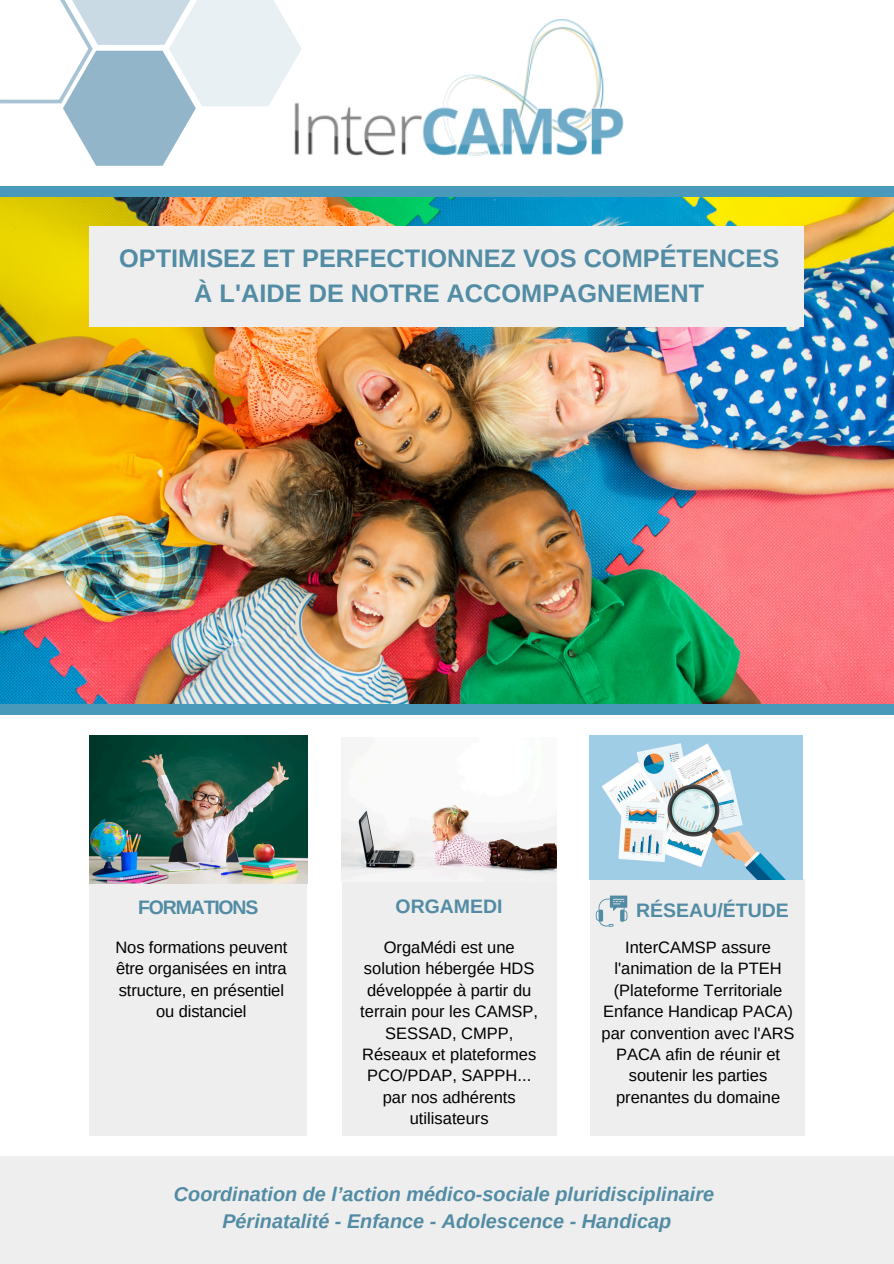
<style>
.page{position:relative;width:894px;height:1264px;background:#fff}
.page>*{position:absolute;margin:0;border:0;box-sizing:border-box;transform-origin:0 0}
.t1{font:700 25.35px/34.8px "Arimo";color:#528ca4;text-align:center}
.t2{font:italic 700 19.8px/27px "Arimo";color:#528ca4;text-align:center}
.t3{font:700 19.5px "Arimo";color:#528ca4}
.t4{font:700 19.5px "Arimo";letter-spacing:-.06em;color:#528ca4}
.t5{font:16.5px/21.3px "Arimo";color:#000;text-align:center}
</style>
<div class="page">
<div style="left:0;top:1156px;width:893px;height:107px;background:#eee"></div>
<div style="left:589px;top:879px;width:215px;height:256px;background:#eee"></div>
<div style="left:89px;top:844px;width:218px;height:291px;background:#eee"></div>
<div style="left:342px;top:873px;width:214px;height:262px;background:#eee"></div>
<img style="left:341px;top:745px;width:215px;height:136px">
<img style="left:89px;top:735px;width:219px;height:148px">
<img style="left:589px;top:735px;width:213px;height:144px">
<svg style="left:595px;top:895px;width:32px;height:31px"></svg>
<img style="left:0;top:196px;width:893px;height:508px">
<div style="left:89px;top:226px;width:715px;height:100px;background:#eee"></div>
<img style="left:301px;top:19px;width:323px;height:137px">
<svg style="left:0;top:0;width:301px;height:165px"></svg>
<div style="left:0;top:186px;width:893px;height:10px;background:#4999ba"></div>
<div style="left:0;top:704px;width:893px;height:11px;background:#4999ba"></div>
<h1 class="t1" style="left:119px;top:241px;width:661px">OPTIMISEZ ET PERFECTIONNEZ VOS COMPÉTENCES<br>À L'AIDE DE NOTRE ACCOMPAGNEMENT</h1>
<p class="t4" style="left:138px;top:896px;width:122px">FORMATIONS</p>
<p class="t3" style="left:395px;top:895px;width:108px">ORGAMEDI</p>
<p class="t3" style="left:636px;top:899px;width:154px">RÉSEAU/ÉTUDE</p>
<p class="t5" style="left:360px;top:936px;width:179px">OrgaMédi est une solution hébergée HDS développée à partir du terrain pour les CAMSP,<br>SESSAD, CMPP,<br>Réseaux et plateformes<br>PCO/PDAP, SAPPH... par nos adhérents utilisateurs</p>
<p class="t5" style="left:115px;top:936px;width:173px">Nos formations peuvent être organisées en intra structure, en présentiel ou distanciel</p>
<p class="t5" style="left:601px;top:936px;width:194px">InterCAMSP assure l'animation de la PTEH (Plateforme Territoriale<br>Enfance Handicap PACA) par convention avec l'ARS<br>PACA afin de réunir et soutenir les parties prenantes du domaine</p>
<p class="t2" style="left:174px;top:1180px;width:541px">Coordination de l’action médico-sociale pluridisciplinaire<br>Périnatalité - Enfance - Adolescence - Handicap</p>
</div>
